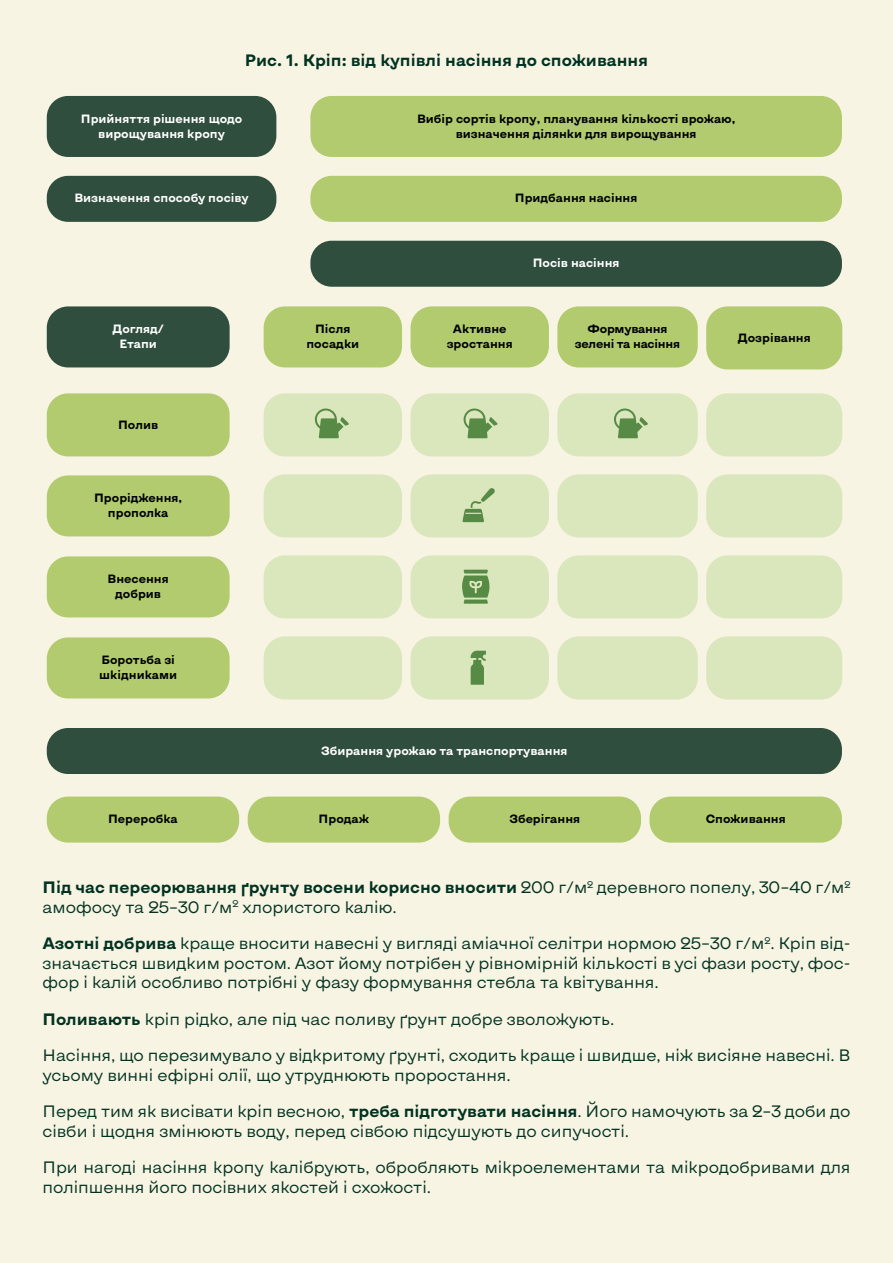
<style>
.page{position:relative;width:893px;height:1263px;background:#f8f4e3}
.page>*{position:absolute;margin:0;border:0;box-sizing:border-box;transform-origin:0 0}
.t1{font:16.5px/19.5px "Kyiv Type Sans";color:#023322}
.t2{font:700 16.5px "Kyiv Type Sans";color:#023322}
.Paragraph_Style_1{font:700 12px/15px "Kyiv Type Sans";color:#000;text-align:center}
.Paragraph_Style_4{font:700 12px/15px "Kyiv Type Sans";color:#fff;text-align:center}
.Paragraph_Style_1-2{font:700 12px/15px "Kyiv Type Sans";letter-spacing:-.02em;color:#000;text-align:center}
.Paragraph_Style_2{font:700 12px "Kyiv Type Sans";color:#000}
.s1{font-weight:700}
</style>
<div class="page">
<div style="left:47px;top:96px;width:229px;height:61px;background:#304e3e;border-radius:21px"></div>
<div style="left:310px;top:96px;width:532px;height:61px;background:#b1cb6e;border-radius:21px"></div>
<div style="left:47px;top:176px;width:229px;height:46px;background:#304e3e;border-radius:21px"></div>
<div style="left:310px;top:176px;width:532px;height:46px;background:#b1cb6e;border-radius:21px"></div>
<div style="left:310px;top:241px;width:532px;height:46px;background:#304e3e;border-radius:21px"></div>
<div style="left:47px;top:728px;width:795px;height:46px;background:#304e3e;border-radius:21px"></div>
<div style="left:47px;top:796px;width:192px;height:46px;background:#b1cb6e;border-radius:21px"></div>
<div style="left:248px;top:796px;width:192px;height:46px;background:#b1cb6e;border-radius:21px"></div>
<div style="left:449px;top:796px;width:192px;height:46px;background:#b1cb6e;border-radius:21px"></div>
<div style="left:649px;top:796px;width:193px;height:46px;background:#b1cb6e;border-radius:21px"></div>
<div style="left:47px;top:306px;width:183px;height:61px;background:#304e3e;border-radius:21px"></div>
<div style="left:264px;top:306px;width:138px;height:61px;background:#b1cb6e;border-radius:21px"></div>
<div style="left:411px;top:306px;width:138px;height:61px;background:#b1cb6e;border-radius:21px"></div>
<div style="left:557px;top:306px;width:141px;height:61px;background:#b1cb6e;border-radius:21px"></div>
<div style="left:706px;top:306px;width:136px;height:63px;background:#b1cb6e;border-radius:21px"></div>
<div style="left:47px;top:393px;width:183px;height:63px;background:#b1cb6e;border-radius:21px"></div>
<div style="left:264px;top:393px;width:138px;height:63px;background:#dae6bb;border-radius:21px"></div>
<div style="left:411px;top:393px;width:138px;height:63px;background:#dae6bb;border-radius:21px"></div>
<div style="left:557px;top:393px;width:141px;height:63px;background:#dae6bb;border-radius:21px"></div>
<div style="left:706px;top:393px;width:136px;height:63px;background:#dae6bb;border-radius:21px"></div>
<div style="left:47px;top:475px;width:183px;height:61px;background:#b1cb6e;border-radius:21px"></div>
<div style="left:264px;top:474px;width:138px;height:63px;background:#dae6bb;border-radius:21px"></div>
<div style="left:411px;top:474px;width:138px;height:63px;background:#dae6bb;border-radius:21px"></div>
<div style="left:557px;top:474px;width:141px;height:63px;background:#dae6bb;border-radius:21px"></div>
<div style="left:706px;top:474px;width:136px;height:63px;background:#dae6bb;border-radius:21px"></div>
<div style="left:47px;top:556px;width:183px;height:61px;background:#b1cb6e;border-radius:21px"></div>
<div style="left:264px;top:555px;width:138px;height:63px;background:#dae6bb;border-radius:21px"></div>
<div style="left:411px;top:555px;width:138px;height:63px;background:#dae6bb;border-radius:21px"></div>
<div style="left:557px;top:555px;width:141px;height:63px;background:#dae6bb;border-radius:21px"></div>
<div style="left:706px;top:555px;width:136px;height:63px;background:#dae6bb;border-radius:21px"></div>
<div style="left:47px;top:637px;width:183px;height:61px;background:#b1cb6e;border-radius:21px"></div>
<div style="left:264px;top:636px;width:138px;height:63px;background:#dae6bb;border-radius:21px"></div>
<div style="left:411px;top:636px;width:138px;height:63px;background:#dae6bb;border-radius:21px"></div>
<div style="left:557px;top:636px;width:141px;height:63px;background:#dae6bb;border-radius:21px"></div>
<div style="left:706px;top:636px;width:136px;height:63px;background:#dae6bb;border-radius:21px"></div>
<svg style="left:315px;top:408px;width:34px;height:30px"></svg>
<svg style="left:463px;top:408px;width:34px;height:30px"></svg>
<svg style="left:614px;top:408px;width:34px;height:30px"></svg>
<svg style="left:471px;top:651px;width:15px;height:34px"></svg>
<svg style="left:463px;top:488px;width:32px;height:34px"></svg>
<svg style="left:462px;top:570px;width:28px;height:34px"></svg>
<p class="t2" style="left:245px;top:49px;width:405px">Рис. 1. Кріп: від купівлі насіння до споживання</p>
<p class="Paragraph_Style_4" style="left:81px;top:110px;width:163px">Прийняття рішення щодо вирощування кропу</p>
<p class="Paragraph_Style_1" style="left:417px;top:110px;width:320px">Вибір сортів кропу, планування кількості врожаю, визначення ділянки для вирощування</p>
<p class="Paragraph_Style_4" style="left:74px;top:190px;width:176px">Визначення способу посіву</p>
<p class="Paragraph_Style_1" style="left:515px;top:190px;width:124px">Придбання насіння</p>
<p class="Paragraph_Style_4" style="left:533px;top:255px;width:88px">Посів насіння</p>
<p class="Paragraph_Style_4" style="left:112px;top:321px;width:53px">Догляд/<br>Етапи</p>
<p class="Paragraph_Style_1" style="left:306px;top:321px;width:54px">Після посадки</p>
<p class="Paragraph_Style_1" style="left:447px;top:321px;width:68px">Активне зростання</p>
<p class="Paragraph_Style_1-2" style="left:575px;top:321px;width:107px">Формування зелені та насіння</p>
<p class="Paragraph_Style_2" style="left:738px;top:329px;width:74px">Дозрівання</p>
<p class="Paragraph_Style_2" style="left:118px;top:416px;width:42px">Полив</p>
<p class="Paragraph_Style_1" style="left:94px;top:490px;width:90px">Прорідження, прополка</p>
<p class="Paragraph_Style_1" style="left:108px;top:571px;width:63px">Внесення добрив</p>
<p class="Paragraph_Style_1" style="left:99px;top:652px;width:79px;text-align:left">Боротьба зі шкідниками</p>
<p class="Paragraph_Style_4" style="left:321px;top:742px;width:248px">Збирання урожаю та транспортування</p>
<p class="Paragraph_Style_1" style="left:108px;top:811px;width:71px">Переробка</p>
<p class="Paragraph_Style_1" style="left:319px;top:811px;width:52px">Продаж</p>
<p class="Paragraph_Style_1" style="left:509px;top:811px;width:72px">Зберігання</p>
<p class="Paragraph_Style_1" style="left:706px;top:811px;width:82px">Споживання</p>
<p class="t1" style="left:43px;top:877px;width:809px"><span class="s1">Під час переорювання ґрунту восени корисно вносити</span> 200 г/м<sup>2</sup> деревного попелу, 30–40 г/м<sup>2 </sup>амофосу та 25–30 г/м<sup>2</sup> хлористого калію.</p>
<p class="t1" style="left:43px;top:933px;width:809px;text-align:justify"><span class="s1">Азотні добрива</span> краще вносити навесні у вигляді аміачної селітри нормою 25–30 г/м<sup>2</sup>. Кріп від&shy;значається швидким ростом. Азот йому потрібен у рівномірній кількості в усі фази росту, фос&shy;фор і калій особливо потрібні у фазу формування стебла та квітування.</p>
<p class="t1" style="left:43px;top:1008px;width:573px"><span class="s1">Поливають</span> кріп рідко, але під час поливу ґрунт добре зволожують.</p>
<p class="t1" style="left:43px;top:1045px;width:809px">Насіння, що перезимувало у відкритому ґрунті, сходить краще і швидше, ніж висіяне навесні. В усьому винні ефірні олії, що утруднюють проростання.</p>
<p class="t1" style="left:43px;top:1101px;width:809px">Перед тим як висівати кріп весною, <span class="s1">треба підготувати насіння</span>. Його намочують за 2–3 доби до сівби і щодня змінюють воду, перед сівбою підсушують до сипучості.</p>
<p class="t1" style="left:43px;top:1157px;width:809px">При нагоді насіння кропу калібрують, обробляють мікроелементами та мікродобривами для поліпшення його посівних якостей і схожості.</p>
</div>
